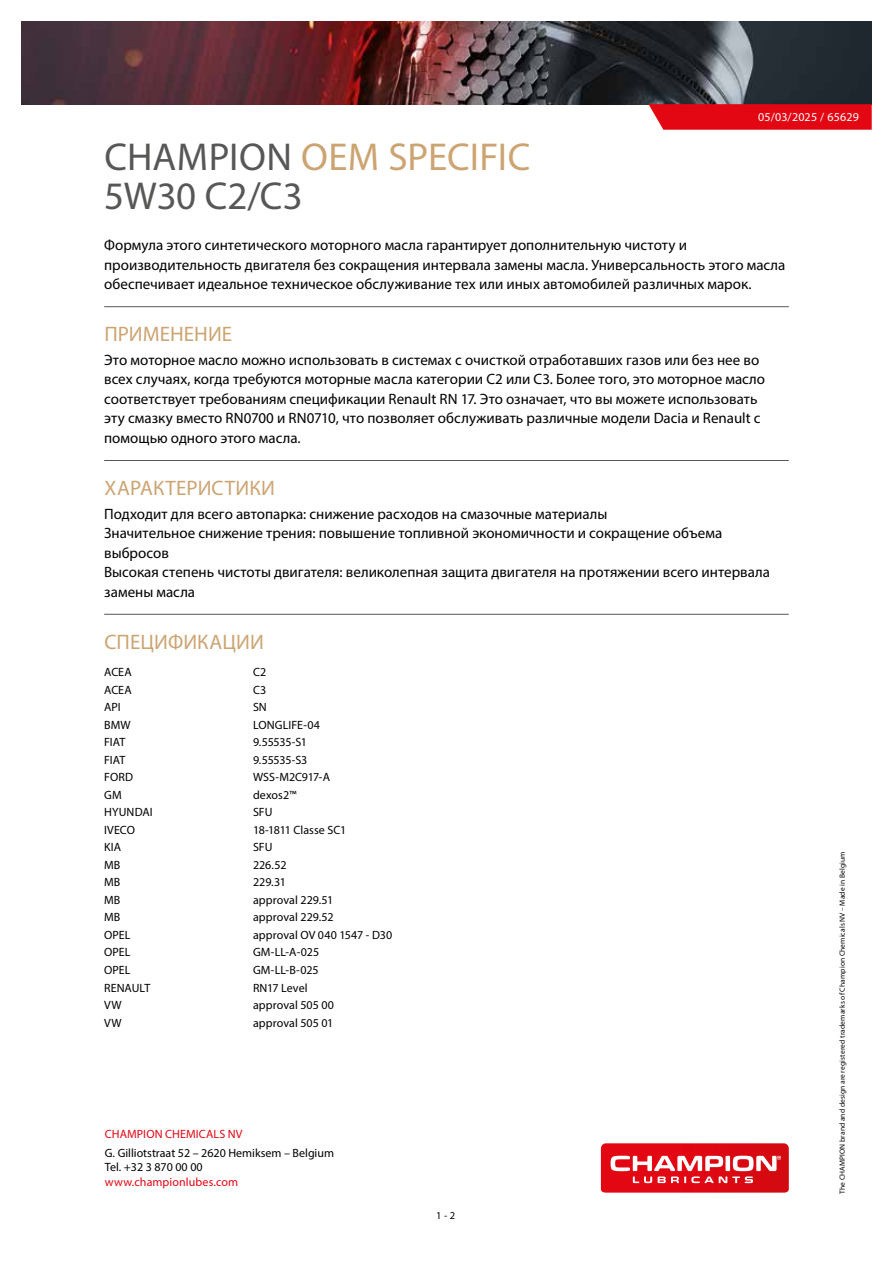
<style>
.page{position:relative;width:893px;height:1263px;background:#fff}
.page>*{position:absolute;margin:0;border:0;box-sizing:border-box;transform-origin:0 0}
.t1{font:39px/39px "Myriad Pro";color:#575756}
.t2{font:21px "Myriad Pro";letter-spacing:.005em;color:#cca472}
.t3{font:15px/19.5px "Myriad Pro";color:#000}
.t4{font:12px/14.4px "Myriad Pro";color:#000}
.t5{font:12px "Myriad Pro";letter-spacing:.01em;color:#e30613}
.t6{font:12px "Myriad Pro";letter-spacing:.015em;color:#fff}
.t7{font:10.5px "Myriad Pro";color:#000}
.t8{font:7.5px "Myriad Pro";letter-spacing:.02em;color:#000}
.s1{color:#cca472}
</style>
<div class="page">
<svg style="left:601px;top:1143px;width:188px;height:49px;background:#e43740"></svg>
<img style="left:21px;top:21px;width:851px;height:83px">
<svg style="left:648px;top:104px;width:224px;height:26px;background:#e3121e"></svg>
<hr style="left:104px;top:306px;width:685px;height:1px;background:#575756">
<hr style="left:104px;top:460px;width:685px;height:1px;background:#575756">
<hr style="left:104px;top:614px;width:685px;height:1px;background:#575756">
<p class="t6" style="left:758px;top:110px;width:102px">05/03/2025 / 65629</p>
<h1 class="t1" style="left:104px;top:137px;width:428px">CHAMPION <span class="s1">OEM SPECIFIC<br></span>5W30 C2/C3</h1>
<p class="t3" style="left:104px;top:235px;width:683px">Формула этого синтетического моторного масла гарантирует дополнительную чистоту и производительность двигателя без сокращения интервала замены масла. Универсальность этого масла обеспечивает идеальное техническое обслуживание тех или иных автомобилей различных марок.</p>
<h2 class="t2" style="left:104px;top:321px;width:129px">ПРИМЕНЕНИЕ</h2>
<p class="t3" style="left:104px;top:350px;width:662px">Это моторное масло можно использовать в системах с очисткой отработавших газов или без нее во всех случаях, когда требуются моторные масла категории C2 или C3. Более того, это моторное масло соответствует требованиям спецификации Renault RN 17. Это означает, что вы можете использовать эту смазку вместо RN0700 и RN0710, что позволяет обслуживать различные модели Dacia и Renault с помощью одного этого масла.</p>
<h2 class="t2" style="left:104px;top:475px;width:172px">ХАРАКТЕРИСТИКИ</h2>
<p class="t3" style="left:104px;top:504px;width:667px">Подходит для всего автопарка: снижение расходов на смазочные материалы<br>Значительное снижение трения: повышение топливной экономичности и сокращение объема выбросов<br>Высокая степень чистоты двигателя: великолепная защита двигателя на протяжении всего интервала замены масла</p>
<h2 class="t2" style="left:104px;top:629px;width:161px">СПЕЦИФИКАЦИИ</h2>
<p class="t4" style="left:104px;top:665px;width:29px">ACEA</p>
<p class="t4" style="left:253px;top:665px;width:15px">C2</p>
<p class="t4" style="left:104px;top:682px;width:29px">ACEA</p>
<p class="t4" style="left:253px;top:682px;width:15px">C3</p>
<p class="t4" style="left:104px;top:700px;width:18px">API</p>
<p class="t4" style="left:253px;top:700px;width:15px">SN</p>
<p class="t4" style="left:104px;top:717px;width:28px">BMW</p>
<p class="t4" style="left:253px;top:717px;width:69px">LONGLIFE-04</p>
<p class="t4" style="left:104px;top:735px;width:23px">FIAT</p>
<p class="t4" style="left:253px;top:735px;width:55px">9.55535-S1</p>
<p class="t4" style="left:104px;top:752px;width:23px">FIAT</p>
<p class="t4" style="left:253px;top:752px;width:56px">9.55535-S3</p>
<p class="t4" style="left:104px;top:770px;width:30px">FORD</p>
<p class="t4" style="left:253px;top:770px;width:79px">WSS-M2C917-A</p>
<p class="t4" style="left:104px;top:787px;width:19px">GM</p>
<p class="t4" style="left:253px;top:787px;width:45px">dexos2™</p>
<p class="t4" style="left:104px;top:805px;width:50px">HYUNDAI</p>
<p class="t4" style="left:253px;top:805px;width:21px">SFU</p>
<p class="t4" style="left:104px;top:822px;width:32px">IVECO</p>
<p class="t4" style="left:253px;top:822px;width:95px">18-1811 Classe SC1</p>
<p class="t4" style="left:104px;top:840px;width:18px">KIA</p>
<p class="t4" style="left:253px;top:840px;width:21px">SFU</p>
<p class="t4" style="left:104px;top:857px;width:18px">MB</p>
<p class="t4" style="left:253px;top:857px;width:35px">226.52</p>
<p class="t4" style="left:104px;top:875px;width:18px">MB</p>
<p class="t4" style="left:253px;top:875px;width:34px">229.31</p>
<p class="t4" style="left:104px;top:892px;width:18px">MB</p>
<p class="t4" style="left:253px;top:892px;width:82px">approval 229.51</p>
<p class="t4" style="left:104px;top:910px;width:18px">MB</p>
<p class="t4" style="left:253px;top:910px;width:82px">approval 229.52</p>
<p class="t4" style="left:104px;top:927px;width:28px">OPEL</p>
<p class="t4" style="left:253px;top:927px;width:141px">approval OV 040 1547 - D30</p>
<p class="t4" style="left:104px;top:945px;width:28px">OPEL</p>
<p class="t4" style="left:253px;top:945px;width:68px">GM-LL-A-025</p>
<p class="t4" style="left:104px;top:962px;width:28px">OPEL</p>
<p class="t4" style="left:253px;top:962px;width:67px">GM-LL-B-025</p>
<p class="t4" style="left:104px;top:980px;width:48px">RENAULT</p>
<p class="t4" style="left:253px;top:980px;width:56px">RN17 Level</p>
<p class="t4" style="left:104px;top:997px;width:19px">VW</p>
<p class="t4" style="left:253px;top:997px;width:83px">approval 505 00</p>
<p class="t4" style="left:104px;top:1015px;width:19px">VW</p>
<p class="t4" style="left:253px;top:1015px;width:82px">approval 505 01</p>
<p class="t5" style="left:105px;top:1126px;width:139px">CHAMPION CHEMICALS NV</p>
<p class="t4" style="left:105px;top:1145px;width:231px">G. Gilliotstraat 52 – 2620 Hemiksem – Belgium<br>Tel. +32 3 870 00 00</p>
<p class="t5" style="left:105px;top:1174px;width:135px">www.championlubes.com</p>
<p class="t7" style="left:436px;top:1209px;width:20px">1 - 2</p>
<p class="t8" style="left:838px;top:1194px;width:344px;rotate:-90deg">The CHAMPION brand and design are registered trademarks of Champion Chemicals NV – Made in Belgium</p>
</div>
